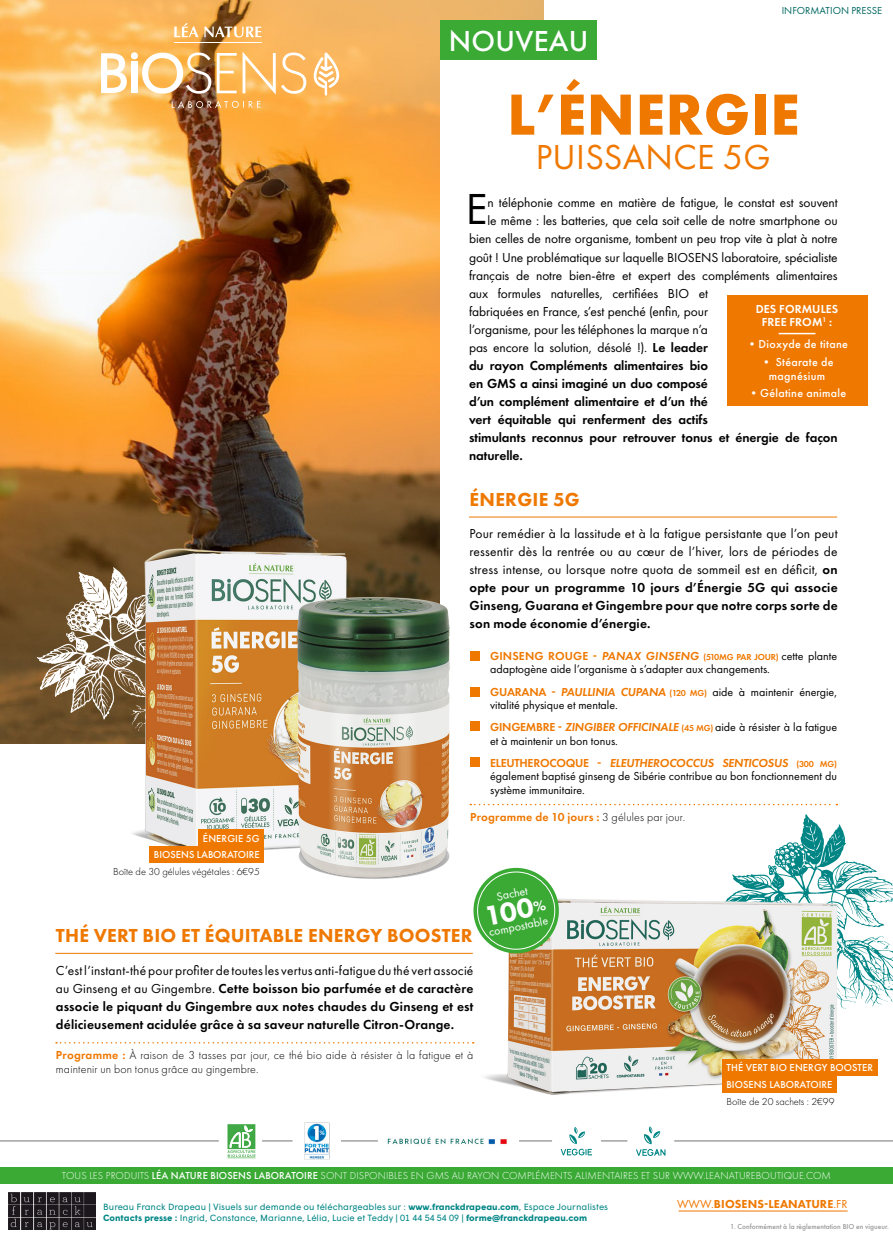
<style>
.page{position:relative;width:893px;height:1234px;background:#fff}
.page>*{position:absolute;margin:0;border:0;box-sizing:border-box;transform-origin:0 0}
.t1{font:700 60px "Futura PT";letter-spacing:.01em;color:#ef7800}
.t2{font:45px "Futura PT";color:#000}
.t3{font:36px "Futura PT";letter-spacing:.01em;color:#ef7800}
.t4{font:500 30px "Futura PT";letter-spacing:.01em;color:#fff}
.t5{font:800 28.5px "Futura PT";color:#fff}
.t6{font:800 19.5px "Futura PT";letter-spacing:.01em;color:#ef7800}
.t7{font:13.5px/18px "Futura PT";letter-spacing:-.01em;color:#000;text-align:justify}
.t8{font:600 13.5px/18px "Futura PT";letter-spacing:-.005em;color:#000;text-align:justify}
.t9{font:12px/13.5px "Futura PT";color:#000}
.t10{font:300 12px/13.5px "Futura PT";letter-spacing:.015em;color:#000}
.t11{font:500 12px/13.5px "Futura PT";letter-spacing:.025em;color:#fff;text-align:center}
.t12{font:600 12px "Futura PT";letter-spacing:.015em;color:#ef7800}
.t13{font:800 12px "Futura PT";letter-spacing:.01em;color:#ef7800}
.t14{font:600 12px/13.5px "Futura PT";letter-spacing:.01em;color:#fff;text-align:center}
.t15{font:12px "Futura PT";color:#fff}
.t16{font:300 10.5px "Futura PT";letter-spacing:.01em;color:#fff}
.t17{font:500 10.5px "Futura PT";color:#fff}
.t18{font:300 10.5px "Futura PT";color:#000}
.t19{font:10.5px "Futura PT";color:#006760}
.t20{font:9px "Wigrum";color:#008585}
.t21{font:600 9px "Futura PT";letter-spacing:-.02em;color:#ef7800}
.t22{font:500 7.5px "Futura PT";color:#999898}
.s1{font-weight:600}
.s2{font-size:12px}
.s3{font-style:italic;font-size:12px}
.s4{font-weight:400;font-size:12px;color:#000}
.s5{font-weight:600;color:#ef7800}
.s6{font-weight:600;font-style:italic;color:#ef7800}
.s7{font-weight:600;font-size:9px;color:#ef7800}
.s8{font-weight:300;color:#000}
.s9{font-weight:400}
.s10{font-weight:500}
.s11{font-weight:700}
</style>
<div class="page">
<img style="left:0;top:0;width:543px;height:743px">
<div style="left:440px;top:60px;width:453px;height:717px;background:#fff"></div>
<svg style="left:172px;top:101px;width:89px;height:7px"></svg>
<hr style="left:174px;top:42px;width:88px;height:1px;background:#fff">
<svg style="left:174px;top:23px;width:87px;height:14px"></svg>
<svg style="left:101px;top:53px;width:26px;height:40px"></svg>
<svg style="left:142px;top:52px;width:69px;height:42px"></svg>
<svg style="left:217px;top:53px;width:20px;height:40px"></svg>
<div style="left:131px;top:61px;width:6px;height:32px;background:#fff"></div>
<div style="left:131px;top:52px;width:7px;height:7px;background:#fff;border-radius:50%"></div>
<svg style="left:243px;top:51px;width:107px;height:44px"></svg>
<svg style="left:227px;top:1124px;width:29px;height:34px"></svg>
<img style="left:304px;top:1122px;width:26px;height:38px">
<img style="left:387px;top:1137px;width:120px;height:8px">
<svg style="left:636px;top:1126px;width:29px;height:29px"></svg>
<svg style="left:561px;top:1127px;width:31px;height:28px"></svg>
<hr style="left:341px;top:1140px;width:37px;height:1px;background:#757474">
<hr style="left:519px;top:1140px;width:33px;height:1px;background:#757474">
<svg style="left:601px;top:1140px;width:26px;height:1px"></svg>
<hr style="left:262px;top:1140px;width:31px;height:1px;background:#757474">
<hr style="left:0;top:1140px;width:219px;height:1px;background:#757474">
<hr style="left:674px;top:1140px;width:219px;height:1px;background:#757474">
<img style="left:9px;top:1192px;width:87px;height:36px">
<div style="left:0;top:1166px;width:893px;height:17px;background:#3aaa35"></div>
<svg style="left:37px;top:567px;width:56px;height:176px;background:#8d7658"></svg>
<svg style="left:470px;top:803px;width:367px;height:2px"></svg>
<svg style="left:732px;top:814px;width:161px;height:193px"></svg>
<hr style="left:469px;top:516px;width:368px;height:1px;background:#ef7800">
<img style="left:93px;top:514px;width:357px;height:365px">
<img style="left:472px;top:889px;width:394px;height:206px">
<svg style="left:56px;top:1041px;width:418px;height:2px"></svg>
<hr style="left:55px;top:952px;width:418px;height:1px;background:#ef7800">
<div style="left:109px;top:862px;width:155px;height:16px;background:#fff"></div>
<div style="left:150px;top:845px;width:114px;height:17px;background:#ef7800"></div>
<div style="left:199px;top:829px;width:65px;height:16px;background:#ef7800"></div>
<div style="left:722px;top:1091px;width:117px;height:17px;background:#fff"></div>
<div style="left:722px;top:1075px;width:114px;height:16px;background:#ef7800"></div>
<div style="left:722px;top:1058px;width:155px;height:17px;background:#ef7800"></div>
<hr style="left:678px;top:1210px;width:170px;height:1px;background:#ef7800">
<div style="left:440px;top:20px;width:157px;height:40px;background:#3aaa35"></div>
<div style="left:727px;top:295px;width:140px;height:110px;background:#ef7800"></div>
<hr style="left:779px;top:333px;width:36px;height:1px;background:#fff">
<div style="left:470px;top:650px;width:9px;height:10px;background:#ef7800"></div>
<div style="left:470px;top:687px;width:9px;height:9px;background:#ef7800"></div>
<div style="left:470px;top:721px;width:9px;height:9px;background:#ef7800"></div>
<svg style="left:470px;top:867px;width:93px;height:89px"></svg>
<div style="left:470px;top:757px;width:9px;height:9px;background:#ef7800"></div>
<p class="t4" style="left:449px;top:23px;width:141px">NOUVEAU</p>
<p class="t19" style="left:782px;top:4px;width:102px">INFORMATION PRESSE</p>
<p class="t1" style="left:507px;top:76px;width:294px">L’ÉNERGIE</p>
<p class="t3" style="left:536px;top:136px;width:237px">PUISSANCE 5G</p>
<p class="t2" style="left:466px;top:183px;width:23px">E</p>
<p class="t7" style="left:487px;top:194px;width:352px">n téléphonie comme en matière de fatigue, le constat est souvent</p>
<p class="t7" style="left:487px;top:212px;width:352px">le même : les batteries, que cela soit celle de notre smartphone ou</p>
<p class="t7" style="left:469px;top:230px;width:370px">bien celles de notre organisme, tombent un peu trop vite à plat à notre</p>
<p class="t7" style="left:469px;top:248px;width:370px">goût ! Une problématique sur laquelle BIOSENS laboratoire, spécialiste</p>
<p class="t7" style="left:469px;top:266px;width:370px">français de notre bien-être et expert des compléments alimentaires</p>
<p class="t7" style="left:469px;top:284px;width:240px">aux formules naturelles, certifiées BIO et</p>
<p class="t7" style="left:469px;top:302px;width:240px">fabriquées en France, s’est penché (enfin, pour</p>
<p class="t7" style="left:469px;top:320px;width:240px">l’organisme, pour les téléphones la marque n’a</p>
<p class="t7" style="left:469px;top:338px;width:240px">pas encore la solution, désolé !). <span class="s1">Le leader</span></p>
<p class="t8" style="left:469px;top:356px;width:240px">du rayon Compléments alimentaires bio</p>
<p class="t8" style="left:469px;top:374px;width:240px">en GMS a ainsi imaginé un duo composé</p>
<p class="t8" style="left:469px;top:392px;width:240px">d’un complément alimentaire et d’un thé</p>
<p class="t8" style="left:469px;top:410px;width:240px">vert équitable qui renferment des actifs</p>
<p class="t8" style="left:469px;top:428px;width:370px">stimulants reconnus pour retrouver tonus et énergie de façon</p>
<p class="t8" style="left:469px;top:446px;width:55px">naturelle.</p>
<p class="t14" style="left:756px;top:302px;width:84px">DES FORMULES<br>FREE FROM<sup>1</sup> :</p>
<p class="t11" style="left:746px;top:337px;width:103px">•Dioxyde de titane</p>
<p class="t11" style="left:760px;top:355px;width:75px">• Stéarate de magnésium</p>
<p class="t11" style="left:748px;top:386px;width:100px">•Gélatine animale</p>
<p class="t6" style="left:470px;top:487px;width:112px">ÉNERGIE 5G</p>
<p class="t7" style="left:469px;top:524px;width:370px">Pour remédier à la lassitude et à la fatigue persistante que l’on peut ressentir dès la rentrée ou au cœur de l’hiver, lors de périodes de stress intense, ou lorsque notre quota de sommeil est en déficit, <span class="s1">on opte pour un programme 10 jours d’Énergie 5G qui associe Ginseng, Guarana et Gingembre pour que notre corps sorte de son mode économie d’énergie.</span></p>
<p class="t21" style="left:490px;top:651px;width:348px"><span class="s2">GINSENG ROUGE -</span> <span class="s3">PANAX GINSENG</span> (510MG PAR JOUR) <span class="s4">cette plante</span></p>
<p class="t9" style="left:490px;top:662px;width:281px">adaptogène aide l’organisme à s’adapter aux changements.</p>
<p class="t9" style="left:490px;top:684px;width:348px"><span class="s5">GUARANA -</span> <span class="s6">PAULLINIA CUPANA</span> <span class="s7">(120 MG)</span> aide à maintenir énergie, vitalité physique et mentale.</p>
<p class="t9" style="left:490px;top:720px;width:348px"><span class="s5">GINGEMBRE -</span> <span class="s6">ZINGIBER OFFICINALE</span> <span class="s7">(45 MG)</span> aide à résister à la fatigue et à maintenir un bon tonus.</p>
<p class="t9" style="left:490px;top:755px;width:348px;text-align:justify"><span class="s5">ELEUTHEROCOQUE -</span> <span class="s6">ELEUTHEROCOCCUS SENTICOSUS</span> <span class="s7">(300 MG) </span>également baptisé ginseng de Sibérie contribue au bon fonctionnement du système immunitaire.</p>
<p class="t17" style="left:203px;top:831px;width:58px">ÉNERGIE 5G</p>
<p class="t17" style="left:154px;top:848px;width:107px">BIOSENS LABORATOIRE</p>
<p class="t18" style="left:113px;top:865px;width:148px">Boîte de 30 gélules végétales : 6€95</p>
<p class="t12" style="left:470px;top:809px;width:217px">Programme de 10 jours : <span class="s8">3 gélules par jour.</span></p>
<p class="t6" style="left:56px;top:923px;width:418px">THÉ VERT BIO ET ÉQUITABLE ENERGY BOOSTER</p>
<p class="t8" style="left:56px;top:960px;width:419px"><span class="s9">C’est l’instant-thé pour profiter de toutes les vertus anti-fatigue du thé vert associé au Ginseng et au Gingembre.</span> Cette boisson bio parfumée et de caractère associe le piquant du Gingembre aux notes chaudes du Ginseng et est délicieusement acidulée grâce à sa saveur naturelle Citron-Orange.</p>
<p class="t10" style="left:56px;top:1048px;width:419px"><span class="s5">Programme :</span> À raison de 3 tasses par jour, ce thé bio aide à résister à la fatigue et à maintenir un bon tonus grâce au gingembre.</p>
<p class="t15" style="left:495px;top:889px;width:33px;rotate:-11deg">Sachet</p>
<p class="t5" style="left:482px;top:898px;width:63px;rotate:-11deg">100<sup>%</sup></p>
<p class="t15" style="left:488px;top:924px;width:62px;rotate:-11deg">compostable</p>
<p class="t17" style="left:726px;top:1061px;width:148px">THÉ VERT BIO ENERGY BOOSTER</p>
<p class="t17" style="left:726px;top:1077px;width:107px">BIOSENS LABORATOIRE</p>
<p class="t18" style="left:726px;top:1094px;width:109px">Boîte de 20 sachets : 2€99</p>
<p class="t16" style="left:62px;top:1169px;width:770px">TOUS LES PRODUITS <span class="s10">LÉA NATURE BIOSENS LABORATOIRE</span> SONT DISPONIBLES EN GMS AU RAYON COMPLÉMENTS ALIMENTAIRES ET SUR WWW.LEANATUREBOUTIQUE.COM</p>
<p class="t20" style="left:103px;top:1199px;width:506px">Bureau Franck Drapeau | Visuels sur demande ou téléchargeables sur : <span class="s11">www.franckdrapeau.com</span>, Espace Journalistes</p>
<p class="t20" style="left:103px;top:1210px;width:486px"><span class="s11">Contacts presse :</span> Ingrid, Constance, Marianne, Lélia, Lucie et Teddy | 01 44 54 54 09 | <span class="s11">forme@franckdrapeau.com</span></p>
<p class="t13" style="left:677px;top:1196px;width:172px"><span class="s9">WWW.</span>BIOSENS-LEANATURE<span class="s9">.FR</span></p>
<p class="t22" style="left:730px;top:1221px;width:160px">1. Conformément à la règlementation BIO en vigueur.</p>
</div>
